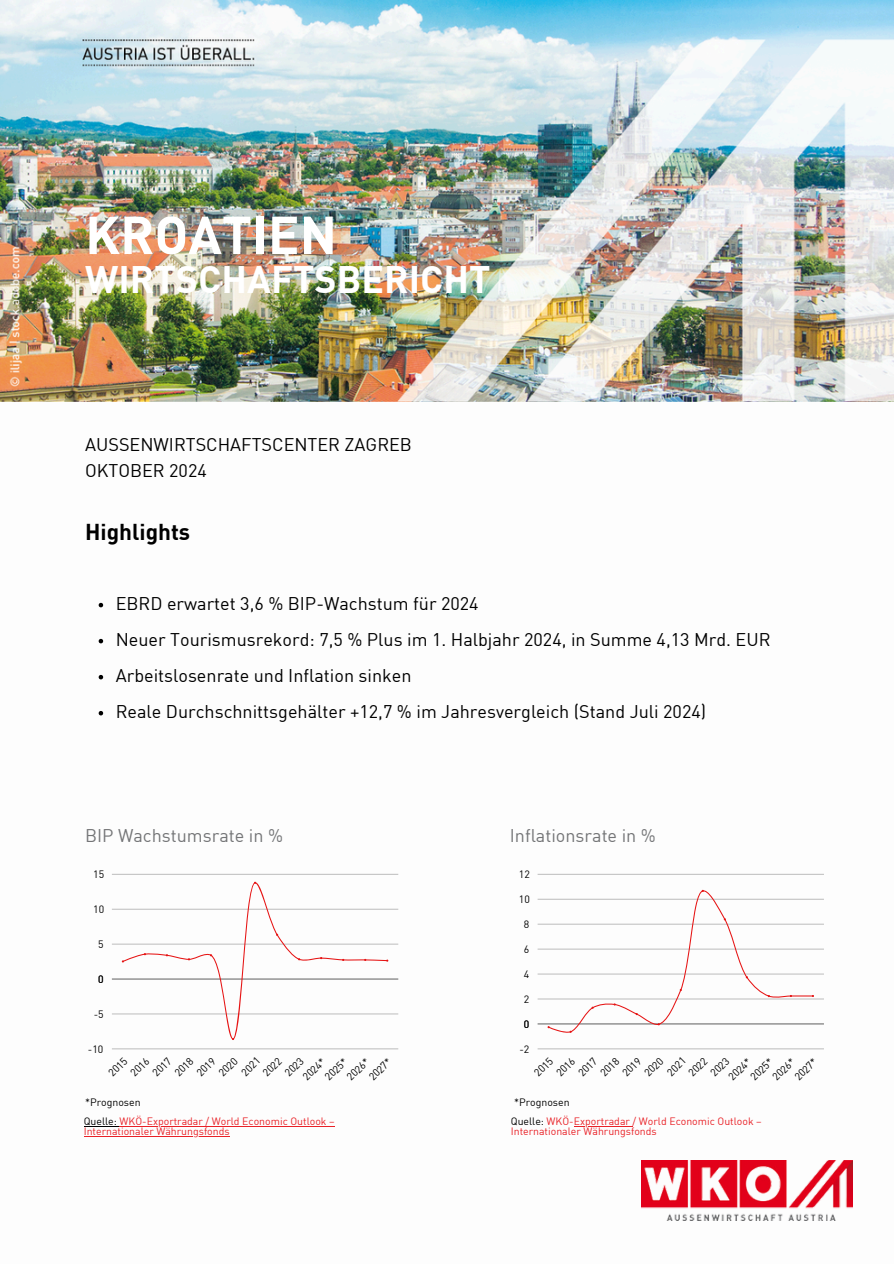
<style>
.page{position:relative;width:894px;height:1264px;background:#fff}
.page>*{position:absolute;margin:0;border:0;box-sizing:border-box;transform-origin:0 0}
.t1{font:700 52.5px "DIN Offc Pro";color:#fff}
.t2{font:700 37.5px "DIN Offc Pro";color:#fff}
.t3{font:700 22.5px "DIN Offc Pro";color:#000}
.t4{font:18px/26px "DIN Offc Pro";color:#000}
.t5{font:18px "DIN Offc Pro";color:#747577}
.t6{font:10.5px "DIN Offc Pro";color:#000}
.t7{font:10.5px "DIN Offc Pro";color:#e92127}
.s1{color:#000}
</style>
<div class="page">
<img style="left:641px;top:1160px;width:211px;height:60px">
<img style="left:0;top:0;width:893px;height:401px">
<svg style="left:99px;top:603px;width:4px;height:4px"></svg>
<svg style="left:99px;top:639px;width:4px;height:4px"></svg>
<svg style="left:99px;top:675px;width:4px;height:4px"></svg>
<svg style="left:99px;top:711px;width:4px;height:4px"></svg>
<hr style="left:112px;top:1048px;width:286px;height:1px;background:#d3d3d3">
<hr style="left:112px;top:1013px;width:286px;height:1px;background:#d9d9d9">
<hr style="left:112px;top:978px;width:286px;height:1px;background:#b5b5b5">
<hr style="left:112px;top:943px;width:286px;height:1px;background:#e5e5e5">
<hr style="left:112px;top:908px;width:286px;height:1px;background:#ebebeb">
<hr style="left:112px;top:873px;width:286px;height:1px;background:#f1f1f1">
<svg style="left:122px;top:881px;width:266px;height:159px"></svg>
<hr style="left:537px;top:1048px;width:286px;height:1px;background:#d3d3d3">
<hr style="left:537px;top:1023px;width:286px;height:1px;background:#a2a2a2">
<hr style="left:537px;top:998px;width:286px;height:1px;background:#dcdcdc">
<hr style="left:537px;top:973px;width:286px;height:1px;background:#e0e0e0">
<hr style="left:537px;top:948px;width:286px;height:1px;background:#e4e4e4">
<hr style="left:537px;top:923px;width:286px;height:1px;background:#e8e8e8">
<hr style="left:537px;top:898px;width:286px;height:1px;background:#ececec">
<hr style="left:537px;top:873px;width:286px;height:1px;background:#f1f1f1">
<svg style="left:547px;top:889px;width:266px;height:144px"></svg>
<hr style="left:573px;top:1125px;width:59px;height:1px;background:#e92127">
<hr style="left:84px;top:1125px;width:35px;height:1px;background:#000">
<hr style="left:119px;top:1125px;width:215px;height:1px;background:#e92127">
<hr style="left:84px;top:1135px;width:146px;height:1px;background:#e92127">
<p class="t1" style="left:85px;top:214px;width:253px">KROATIEN</p>
<p class="t2" style="left:85px;top:265px;width:407px">WIRTSCHAFTSBERICHT</p>
<p class="t4" style="left:85px;top:433px;width:328px">AUSSENWIRTSCHAFTSCENTER ZAGREB<br>OKTOBER 2024</p>
<h4 class="t3" style="left:85px;top:523px;width:107px">Highlights</h4>
<h3 class="t4" style="left:116px;top:592px;width:364px">EBRD erwartet 3,6 % BIP-Wachstum für 2024</h3>
<h2 class="t4" style="left:116px;top:628px;width:656px">Neuer Tourismusrekord: 7,5 % Plus im 1. Halbjahr 2024, in Summe 4,13 Mrd. EUR</h2>
<p class="t4" style="left:116px;top:664px;width:297px">Arbeitslosenrate und Inflation sinken</p>
<p class="t4" style="left:116px;top:700px;width:591px">Reale Durchschnittsgehälter +12,7 % im Jahresvergleich (Stand Juli 2024)</p>
<p class="t5" style="left:85px;top:828px;width:199px">BIP Wachstumsrate in %</p>
<p class="t5" style="left:509px;top:828px;width:147px">Inflationsrate in %</p>
<p class="t6" style="left:93px;top:870px;width:12px">15</p>
<p class="t6" style="left:93px;top:904px;width:12px">10</p>
<p class="t6" style="left:98px;top:939px;width:7px">5</p>
<p class="t6" style="left:98px;top:974px;width:7px">0</p>
<p class="t6" style="left:94px;top:1009px;width:11px">-5</p>
<p class="t6" style="left:88px;top:1044px;width:17px">-10</p>
<p class="t6" style="left:107px;top:1071px;width:23px;rotate:-45deg">2015</p>
<p class="t6" style="left:129px;top:1071px;width:23px;rotate:-45deg">2016</p>
<p class="t6" style="left:151px;top:1071px;width:23px;rotate:-45deg">2017</p>
<p class="t6" style="left:173px;top:1071px;width:23px;rotate:-45deg">2018</p>
<p class="t6" style="left:195px;top:1071px;width:23px;rotate:-45deg">2019</p>
<p class="t6" style="left:217px;top:1071px;width:23px;rotate:-45deg">2020</p>
<p class="t6" style="left:240px;top:1070px;width:23px;rotate:-45deg">2021</p>
<p class="t6" style="left:261px;top:1071px;width:23px;rotate:-45deg">2022</p>
<p class="t6" style="left:283px;top:1071px;width:23px;rotate:-45deg">2023</p>
<p class="t6" style="left:301px;top:1075px;width:28px;rotate:-45deg">2024*</p>
<p class="t6" style="left:323px;top:1075px;width:28px;rotate:-45deg">2025*</p>
<p class="t6" style="left:345px;top:1075px;width:28px;rotate:-45deg">2026*</p>
<p class="t6" style="left:367px;top:1075px;width:28px;rotate:-45deg">2027*</p>
<p class="t6" style="left:519px;top:870px;width:12px">12</p>
<p class="t6" style="left:519px;top:894px;width:12px">10</p>
<p class="t6" style="left:523px;top:919px;width:7px">8</p>
<p class="t6" style="left:523px;top:944px;width:7px">6</p>
<p class="t6" style="left:523px;top:969px;width:7px">4</p>
<p class="t6" style="left:523px;top:994px;width:7px">2</p>
<p class="t6" style="left:523px;top:1019px;width:7px">0</p>
<p class="t6" style="left:519px;top:1044px;width:11px">-2</p>
<p class="t6" style="left:533px;top:1071px;width:23px;rotate:-45deg">2015</p>
<p class="t6" style="left:555px;top:1071px;width:23px;rotate:-45deg">2016</p>
<p class="t6" style="left:577px;top:1071px;width:23px;rotate:-45deg">2017</p>
<p class="t6" style="left:599px;top:1071px;width:23px;rotate:-45deg">2018</p>
<p class="t6" style="left:621px;top:1071px;width:23px;rotate:-45deg">2019</p>
<p class="t6" style="left:643px;top:1071px;width:23px;rotate:-45deg">2020</p>
<p class="t6" style="left:665px;top:1070px;width:23px;rotate:-45deg">2021</p>
<p class="t6" style="left:687px;top:1071px;width:23px;rotate:-45deg">2022</p>
<p class="t6" style="left:709px;top:1071px;width:23px;rotate:-45deg">2023</p>
<p class="t6" style="left:727px;top:1075px;width:28px;rotate:-45deg">2024*</p>
<p class="t6" style="left:749px;top:1075px;width:28px;rotate:-45deg">2025*</p>
<p class="t6" style="left:771px;top:1075px;width:28px;rotate:-45deg">2026*</p>
<p class="t6" style="left:793px;top:1075px;width:28px;rotate:-45deg">2027*</p>
<p class="t6" style="left:85px;top:1097px;width:57px">*Prognosen</p>
<p class="t6" style="left:514px;top:1097px;width:57px">*Prognosen</p>
<p class="t7" style="left:84px;top:1116px;width:252px"><span class="s1">Quelle:</span> WKÖ-Exportradar / World Economic Outlook –</p>
<p class="t7" style="left:84px;top:1126px;width:147px">Internationaler Währungsfonds</p>
<p class="t7" style="left:510px;top:1116px;width:252px"><span class="s1">Quelle:</span> WKÖ-Exportradar / World Economic Outlook –</p>
<h4 class="t7" style="left:510px;top:1126px;width:147px">Internationaler Währungsfonds</h4>
</div>
